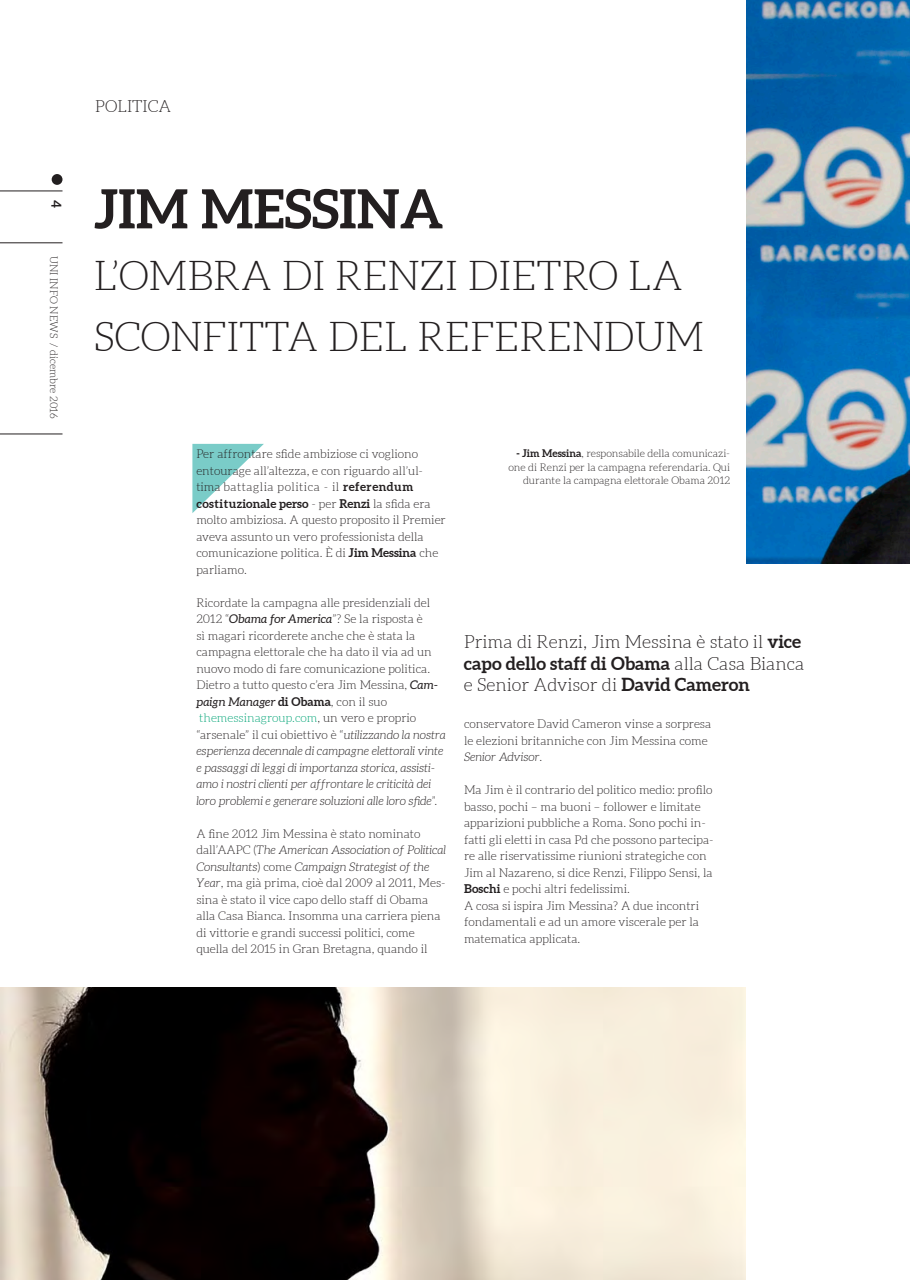
<style>
.page{position:relative;width:910px;height:1280px;background:#fff}
.page>*{position:absolute;margin:0;border:0;box-sizing:border-box;transform-origin:0 0}
.content_1{font:700 54px "Aleo";color:#231f20}
.content_1-2{font:300 40.5px/61.5px "Aleo";color:#231f20}
.QUOTE{font:300 18px/21px "Aleo";color:#231f20}
.content{font:300 16.5px "Aleo";color:#231f20}
.t1{font:700 13.5px "Aleo";color:#231f20}
.text_title{font:300 12px/16.5px "Aleo";color:#231f20}
.picture_title{font:300 10.5px/13.5px "Aleo";color:#231f20;text-align:right}
.s1{font-weight:700}
.s2{font-weight:400;font-style:italic}
.s3{color:#00a476}
.s4{font-style:italic}
</style>
<div class="page">
<svg style="left:192px;top:444px;width:72px;height:69px"></svg>
<img style="left:746px;top:0;width:164px;height:563px">
<img style="left:0;top:988px;width:745px;height:292px">
<hr style="left:0;top:243px;width:63px;height:1px;background:#231f20">
<hr style="left:0;top:191px;width:63px;height:1px;background:#231f20">
<hr style="left:0;top:434px;width:63px;height:1px;background:#231f20">
<div style="left:52px;top:174px;width:11px;height:11px;background:#231f20;border-radius:50%"></div>
<p class="t1" style="left:64px;top:200px;width:9px;rotate:90deg">4</p>
<p class="picture_title" style="left:61px;top:256px;width:164px;rotate:90deg">UNI INFO NEWS / dicembre 2016</p>
<p class="content" style="left:95px;top:97px;width:77px">POLITICA</p>
<p class="content_1" style="left:94px;top:178px;width:351px">JIM MESSINA</p>
<p class="content_1-2" style="left:94px;top:245px;width:612px">L’OMBRA DI RENZI DIETRO LA<br>SCONFITTA DEL REFERENDUM</p>
<p class="text_title" style="left:196px;top:446px;width:251px">Per affrontare sfide ambiziose ci vogliono entourage all’altezza, e con riguardo all’ul&shy;tima battaglia politica - il <span class="s1">referendum costituzionale perso</span> - per <span class="s1">Renzi</span> la sfida era molto ambiziosa. A questo proposito il Premier aveva assunto un vero professionista della comunicazione politica. È di <span class="s1">Jim Messina</span> che parliamo.</p>
<p class="text_title" style="left:196px;top:594px;width:251px">Ricordate la campagna alle presidenziali del 2012 “<span class="s2">Obama for America</span>”? Se la risposta è<br>sì magari ricorderete anche che è stata la campagna elettorale che ha dato il via ad un nuovo modo di fare comunicazione politica.<br>Dietro a tutto questo c’era Jim Messina, <span class="s2">Cam&shy;paign Manager</span> <span class="s1">di Obama</span>, con il suo <span class="s3">themessinagroup.com</span>, un vero e proprio “arsenale” il cui obiettivo è “<span class="s4">utilizzando la nostra esperienza decennale di campagne elettorali vinte e passaggi di leggi di importanza storica, assisti&shy;amo i nostri clienti per affrontare le criticità dei loro problemi e generare soluzioni alle loro sfide</span>”.</p>
<p class="text_title" style="left:196px;top:825px;width:251px">A fine 2012 Jim Messina è stato nominato dall’AAPC (<span class="s4">The American Association of Political Consultants</span>) come <span class="s4">Campaign Strategist of the Year</span>, ma già prima, cioè dal 2009 al 2011, Mes&shy;sina è stato il vice capo dello staff di Obama alla Casa Bianca. Insomma una carriera piena di vittorie e grandi successi politici, come quella del 2015 in Gran Bretagna, quando il</p>
<p class="picture_title" style="left:508px;top:447px;width:223px"><span class="s1">- Jim Messina</span>, responsabile della comunicazi&shy;one di Renzi per la campagna referendaria. Qui durante la campagna elettorale Obama 2012</p>
<p class="QUOTE" style="left:464px;top:632px;width:342px">Prima di Renzi, Jim Messina è stato il <span class="s1">vice capo dello staff di Obama</span> alla Casa Bianca e Senior Advisor di <span class="s1">David Cameron</span></p>
<p class="text_title" style="left:464px;top:716px;width:249px">conservatore David Cameron vinse a sorpresa le elezioni britanniche con Jim Messina come<br><span class="s4">Senior Advisor</span>.</p>
<p class="text_title" style="left:464px;top:782px;width:251px">Ma Jim è il contrario del politico medio: profilo basso, pochi – ma buoni – follower e limitate apparizioni pubbliche a Roma. Sono pochi in&shy;fatti gli eletti in casa Pd che possono partecipa&shy;re alle riservatissime riunioni strategiche con Jim al Nazareno, si dice Renzi, Filippo Sensi, la <span class="s1">Boschi</span> e pochi altri fedelissimi.</p>
<p class="text_title" style="left:464px;top:897px;width:237px;text-align:justify">A cosa si ispira Jim Messina? A due incontri fondamentali e ad un amore viscerale per la matematica applicata.</p>
</div>
